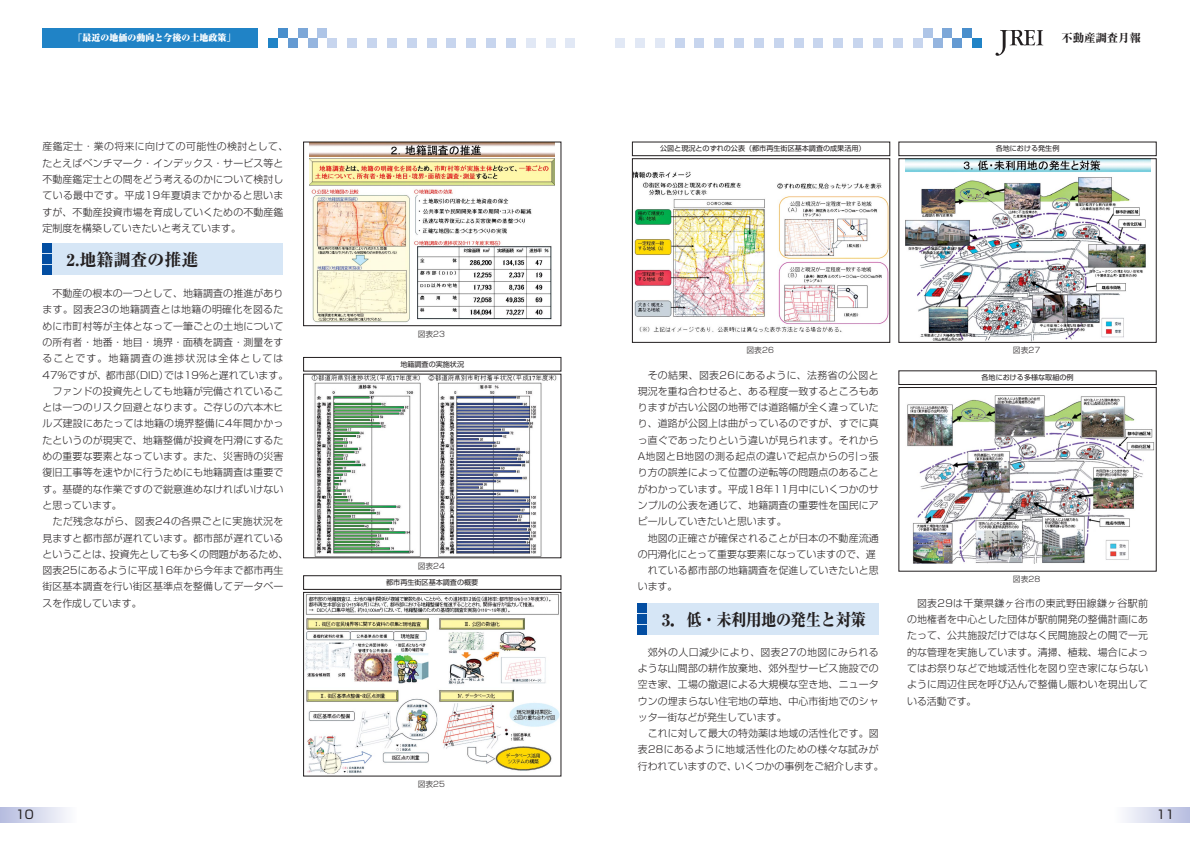
<style>
.page{position:relative;width:1190px;height:841px;background:#fff}
.page>*{position:absolute;margin:0;border:0;box-sizing:border-box;transform-origin:0 0}
.t1{font:800 17px "Ryumin";letter-spacing:-.025em;color:#231f20}
.t2{font:800 17px "Ryumin";color:#231f20}
.t3{font:12px "Shin Go";color:#231f20}
.t4{font:800 11.3px "Ryumin";color:#231f20}
.t5{font:300 9.9px/16.3px "Shin Go";letter-spacing:.015em;color:#231f20;text-align:justify}
.t6{font:300 9.9px "Shin Go";letter-spacing:.035em;color:#231f20}
.t7{font:300 9.9px "Shin Go";letter-spacing:.11em;color:#231f20}
.t8{font:900 9px "Ryumin";color:#fff}
.t9{font:300 7.8px "Shin Go";color:#231f20}
.t10{font:7.1px "Shin Go";color:#231f20}
</style>
<div class="page">
<svg style="left:0;top:808px;width:67px;height:14px"></svg>
<svg style="left:1125px;top:808px;width:65px;height:14px"></svg>
<div style="left:43px;top:28px;width:215px;height:20px;background:#2083c6"></div>
<div style="left:347px;top:38px;width:10px;height:10px;background:#c7d5ee"></div>
<svg style="left:996px;top:30px;width:47px;height:26px"></svg>
<div style="left:268px;top:38px;width:10px;height:10px;background:#2083c6"></div>
<div style="left:278px;top:28px;width:10px;height:10px;background:#488ecc"></div>
<div style="left:288px;top:38px;width:10px;height:10px;background:#649ad2"></div>
<div style="left:298px;top:28px;width:10px;height:10px;background:#7ca7d8"></div>
<div style="left:308px;top:38px;width:9px;height:10px;background:#95b5df"></div>
<div style="left:317px;top:28px;width:10px;height:10px;background:#aec5e7"></div>
<div style="left:327px;top:38px;width:10px;height:10px;background:#c7d5ee"></div>
<div style="left:893px;top:38px;width:10px;height:10px;background:#c7d5ee"></div>
<div style="left:913px;top:38px;width:10px;height:10px;background:#c7d5ee"></div>
<div style="left:923px;top:28px;width:10px;height:10px;background:#aec5e7"></div>
<div style="left:933px;top:38px;width:10px;height:10px;background:#95b5df"></div>
<div style="left:943px;top:28px;width:9px;height:10px;background:#7ca7d8"></div>
<div style="left:952px;top:38px;width:10px;height:10px;background:#649ad2"></div>
<div style="left:962px;top:28px;width:10px;height:10px;background:#488ecc"></div>
<div style="left:972px;top:38px;width:10px;height:10px;background:#2083c6"></div>
<div style="left:367px;top:38px;width:10px;height:10px;background:#c7d5ee"></div>
<div style="left:387px;top:38px;width:10px;height:10px;background:#c7d5ee"></div>
<div style="left:407px;top:38px;width:10px;height:10px;background:#c7d5ee"></div>
<div style="left:427px;top:38px;width:10px;height:10px;background:#c7d5ee"></div>
<div style="left:446px;top:38px;width:10px;height:10px;background:#c7d5ee"></div>
<div style="left:466px;top:38px;width:10px;height:10px;background:#c7d5ee"></div>
<div style="left:486px;top:38px;width:10px;height:10px;background:#c7d5ee"></div>
<div style="left:506px;top:38px;width:10px;height:10px;background:#c7d5ee"></div>
<div style="left:526px;top:38px;width:10px;height:10px;background:#e1e8f5"></div>
<div style="left:546px;top:38px;width:10px;height:10px;background:#e1e8f5"></div>
<div style="left:566px;top:38px;width:9px;height:10px;background:#e1e8f5"></div>
<div style="left:873px;top:38px;width:10px;height:10px;background:#c7d5ee"></div>
<div style="left:853px;top:38px;width:10px;height:10px;background:#c7d5ee"></div>
<div style="left:833px;top:38px;width:10px;height:10px;background:#c7d5ee"></div>
<div style="left:814px;top:38px;width:9px;height:10px;background:#c7d5ee"></div>
<div style="left:794px;top:38px;width:10px;height:10px;background:#c7d5ee"></div>
<div style="left:774px;top:38px;width:10px;height:10px;background:#c7d5ee"></div>
<div style="left:754px;top:38px;width:10px;height:10px;background:#c7d5ee"></div>
<div style="left:734px;top:38px;width:10px;height:10px;background:#c7d5ee"></div>
<div style="left:714px;top:38px;width:10px;height:10px;background:#c7d5ee"></div>
<div style="left:694px;top:38px;width:10px;height:10px;background:#c7d5ee"></div>
<div style="left:675px;top:38px;width:10px;height:10px;background:#c7d5ee"></div>
<div style="left:655px;top:38px;width:10px;height:10px;background:#e1e8f5"></div>
<div style="left:635px;top:38px;width:10px;height:10px;background:#e1e8f5"></div>
<div style="left:615px;top:38px;width:10px;height:10px;background:#e1e8f5"></div>
<div style="left:43px;top:244px;width:240px;height:31px;background:#d6e6f6"></div>
<div style="left:43px;top:244px;width:9px;height:9px;background:#034ea2"></div>
<div style="left:43px;top:255px;width:9px;height:9px;background:#034ea2"></div>
<div style="left:43px;top:266px;width:9px;height:9px;background:#034ea2"></div>
<div style="left:638px;top:603px;width:241px;height:32px;background:#d6e6f6"></div>
<div style="left:638px;top:603px;width:9px;height:9px;background:#034ea2"></div>
<div style="left:638px;top:614px;width:9px;height:9px;background:#034ea2"></div>
<div style="left:638px;top:625px;width:9px;height:10px;background:#034ea2"></div>
<img style="left:310px;top:144px;width:245px;height:179px">
<div style="left:303px;top:142px;width:258px;height:184px;border:1px solid #231f20"></div>
<img style="left:305px;top:594px;width:254px;height:180px">
<div style="left:303px;top:592px;width:258px;height:184px;border:1px solid #231f20"></div>
<div style="left:303px;top:575px;width:258px;height:15px;border:1px solid #231f20"></div>
<img style="left:634px;top:171px;width:254px;height:161px">
<div style="left:632px;top:158px;width:258px;height:185px;border:1px solid #231f20"></div>
<div style="left:632px;top:142px;width:258px;height:14px;border:1px solid #231f20"></div>
<img style="left:311px;top:376px;width:246px;height:180px">
<div style="left:303px;top:357px;width:258px;height:14px;border:1px solid #231f20"></div>
<img style="left:907px;top:395px;width:248px;height:169px">
<div style="left:899px;top:387px;width:258px;height:184px;border:1px solid #231f20"></div>
<div style="left:899px;top:371px;width:258px;height:14px;border:1px solid #231f20"></div>
<img style="left:905px;top:160px;width:245px;height:181px">
<div style="left:899px;top:158px;width:258px;height:185px;border:1px solid #231f20"></div>
<div style="left:899px;top:142px;width:258px;height:14px;border:1px solid #231f20"></div>
<p class="t8" style="left:73px;top:35px;width:163px">「最近の地価の動向と今後の土地政策」</p>
<p class="t4" style="left:1062px;top:34px;width:81px">不動産調査月報</p>
<p class="t5" style="left:43px;top:140px;width:247px;text-align:left">産鑑定士・業の将来に向けての可能性の検討として、たとえばベンチマーク・インデックス・サービス等と不動産鑑定士との間をどう考えるのかについて検討している最中です。平成19年夏頃までかかると思いますが、不動産投資市場を育成していくための不動産鑑定制度を構築していきたいと考えています。</p>
<h1 class="t2" style="left:67px;top:254px;width:133px">2.地籍調査の推進</h1>
<p class="t5" style="left:52px;top:286px;width:233px">不動産の根本の一つとして、地籍調査の推進があり</p>
<p class="t6" style="left:43px;top:306px;width:242px">ます。図表23の地籍調査とは地籍の明確化を図るた</p>
<p class="t5" style="left:43px;top:319px;width:242px">めに市町村等が主体となって一筆ごとの土地について</p>
<p class="t5" style="left:43px;top:335px;width:242px">の所有者・地番・地目・境界・面積を調査・測量をす</p>
<p class="t7" style="left:43px;top:355px;width:242px">ることです。地籍調査の進捗状況は全体としては</p>
<p class="t5" style="left:43px;top:368px;width:247px">47％ですが、都市部（DID）では19％と遅れています。</p>
<p class="t5" style="left:52px;top:384px;width:233px">ファンドの投資先としても地籍が完備されているこ</p>
<p class="t5" style="left:43px;top:401px;width:242px">とは一つのリスク回避となります。ご存じの六本木ヒ</p>
<p class="t5" style="left:43px;top:417px;width:242px">ルズ建設にあたっては地籍の境界整備に4年間かかっ</p>
<p class="t5" style="left:43px;top:433px;width:242px">たというのが現実で、地籍整備が投資を円滑にするた</p>
<p class="t5" style="left:43px;top:449px;width:242px">めの重要な要素となっています。また、災害時の災害</p>
<p class="t5" style="left:43px;top:466px;width:242px">復旧工事等を速やかに行うためにも地籍調査は重要で</p>
<p class="t5" style="left:43px;top:482px;width:242px">す。基礎的な作業ですので鋭意進めなければいけない</p>
<p class="t5" style="left:43px;top:498px;width:81px">と思っています。</p>
<p class="t6" style="left:53px;top:518px;width:232px">ただ残念ながら、図表24の各県ごとに実施状況を</p>
<p class="t5" style="left:43px;top:531px;width:242px">見ますと都市部が遅れています。都市部が遅れている</p>
<p class="t5" style="left:43px;top:547px;width:247px">ということは、投資先としても多くの問題があるため、</p>
<p class="t5" style="left:43px;top:564px;width:242px">図表25にあるように平成16年から今年まで都市再生</p>
<p class="t5" style="left:43px;top:580px;width:242px">街区基本調査を行い街区基準点を整備してデータベー</p>
<p class="t5" style="left:43px;top:596px;width:101px">スを作成しています。</p>
<p class="t9" style="left:418px;top:331px;width:29px">図表23</p>
<p class="t10" style="left:400px;top:362px;width:65px">地籍調査の実施状況</p>
<p class="t9" style="left:418px;top:563px;width:29px">図表24</p>
<p class="t10" style="left:386px;top:580px;width:94px">都市再生街区基本調査の概要</p>
<p class="t9" style="left:418px;top:781px;width:29px">図表25</p>
<p class="t10" style="left:660px;top:146px;width:207px">公図と現況とのずれの公表（都市再生街区基本調査の成果活用）</p>
<p class="t10" style="left:996px;top:146px;width:65px">各地における発生例</p>
<p class="t9" style="left:747px;top:348px;width:29px">図表26</p>
<p class="t5" style="left:638px;top:368px;width:242px;text-indent:10px">その結果、図表26にあるように、法務省の公図と現況を重ね合わせると、ある程度一致するところもありますが古い公図の地帯では道路幅が全く違っていたり、道路が公図上は曲がっているのですが、すでに真っ直ぐであったりという違いが見られます。それからA地図とB地図の測る起点の違いで起点からの引っ張り方の誤差によって位置の逆転等の問題点のあることがわかっています。平成18年11月中にいくつかのサンプルの公表を通じて、地籍調査の重要性を国民にアピールしていきたいと思います。</p>
<p class="t5" style="left:648px;top:531px;width:233px">地図の正確さが確保されることが日本の不動産流通</p>
<p class="t5" style="left:638px;top:547px;width:240px">の円滑化にとって重要な要素になっていますので、遅</p>
<p class="t5" style="left:648px;top:564px;width:233px">れている都市部の地籍調査を促進していきたいと思</p>
<p class="t5" style="left:638px;top:580px;width:41px">います。</p>
<h1 class="t1" style="left:662px;top:613px;width:206px">3．低・未利用地の発生と対策</h1>
<p class="t5" style="left:638px;top:645px;width:242px;text-indent:10px">郊外の人口減少により、図表27の地図にみられるような山間部の耕作放棄地、郊外型サービス施設での空き家、工場の撤退による大規模な空き地、ニュータウンの埋まらない住宅地の草地、中心市街地でのシャッター街などが発生しています。</p>
<p class="t5" style="left:638px;top:727px;width:247px;text-align:center">これに対して最大の特効薬は地域の活性化です。図表28にあるように地域活性化のための様々な試みが行われていますので、いくつかの事例をご紹介します。</p>
<p class="t9" style="left:1013px;top:348px;width:29px">図表27</p>
<p class="t10" style="left:981px;top:375px;width:94px">各地における多様な取組の例</p>
<p class="t9" style="left:1013px;top:576px;width:29px">図表28</p>
<p class="t5" style="left:907px;top:596px;width:242px;text-indent:10px">図表29は千葉県鎌ヶ谷市の東武野田線鎌ヶ谷駅前の地権者を中心とした団体が駅前開発の整備計画にあたって、公共施設だけではなく民間施設との間で一元的な管理を実施しています。清掃、植栽、場合によってはお祭りなどで地域活性化を図り空き家にならないように周辺住民を呼び込んで整備し賑わいを現出している活動です。</p>
<p class="t3" style="left:16px;top:810px;width:20px">10</p>
<p class="t3" style="left:1157px;top:810px;width:20px">11</p>
</div>
